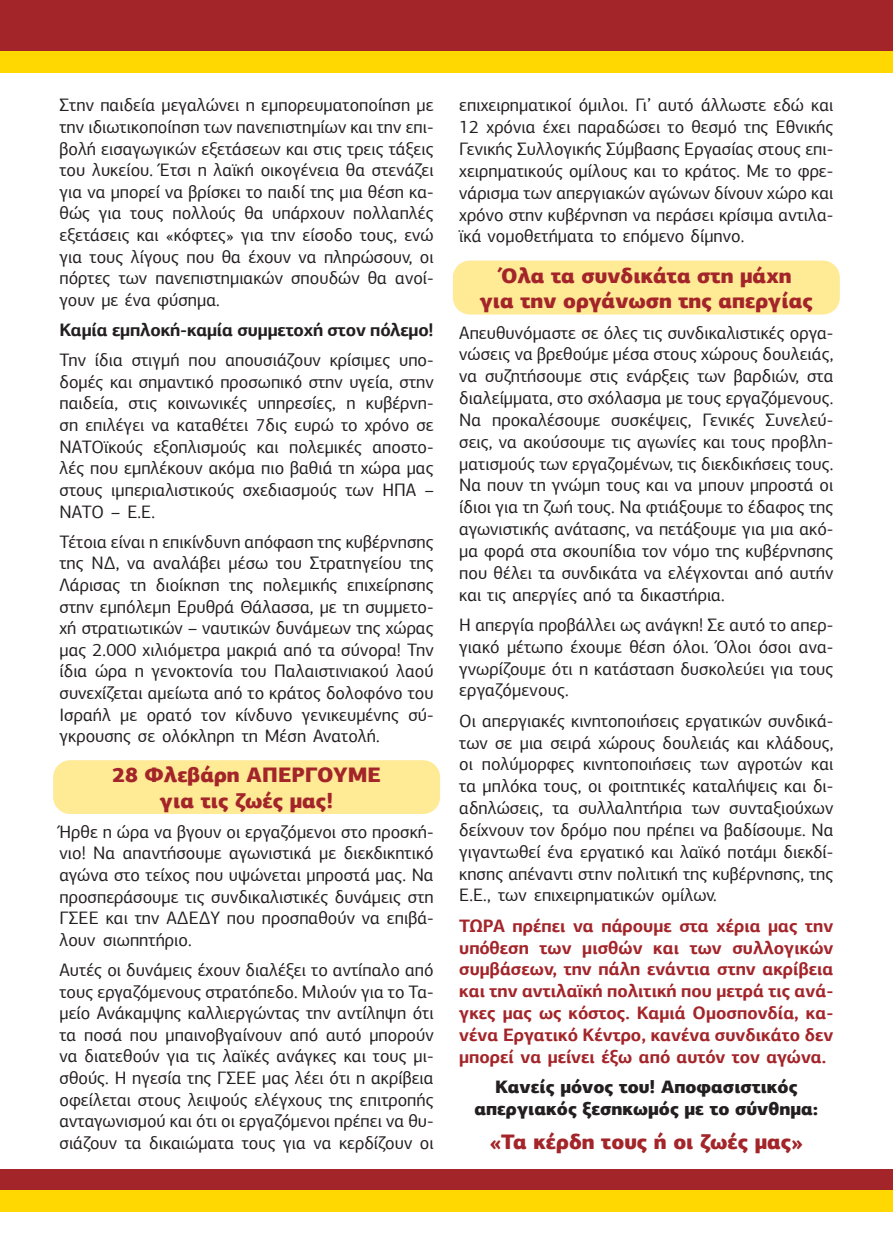
<style>
.page{position:relative;width:893px;height:1234px;background:#fff}
.page>*{position:absolute;margin:0;border:0;box-sizing:border-box;transform-origin:0 0}
.TITLOS{font:900 21px/25.2px "PF Agora Sans Pro";color:#a3252a;text-align:center}
.t1{font:18px/21.6px "PF Agora Sans Pro";color:#231f20;text-align:justify}
.t2{font:700 18px/21.8px "PF Agora Sans Pro";color:#a3252a;text-align:justify}
.t3{font:900 18px/21.8px "PF Agora Sans Pro";color:#231f20;text-align:center}
.t4{font:700 18px "PF Agora Sans Pro";letter-spacing:-.01em;color:#231f20}
</style>
<div class="page">
<div style="left:53px;top:760px;width:387px;height:53px;background:#ffea95;border-radius:17px"></div>
<div style="left:453px;top:260px;width:387px;height:54px;background:#ffea95;border-radius:17px"></div>
<div style="left:0;top:0;width:893px;height:51px;background:#a3252a"></div>
<div style="left:0;top:1168px;width:893px;height:21px;background:#a3252a"></div>
<div style="left:0;top:51px;width:893px;height:21px;background:#ffd801"></div>
<div style="left:0;top:1189px;width:893px;height:22px;background:#ffd801"></div>
<p class="t1" style="left:60px;top:94px;width:376px">Στην παιδεία μεγαλώνει η εμπορευματοποίηση με την ιδιωτικοποίηση των πανεπιστημίων και την επι&shy;βολή εισαγωγικών εξετάσεων και στις τρεις τάξεις του λυκείου. Έτσι η λαϊκή οικογένεια θα στενάζει για να μπορεί να βρίσκει το παιδί της μια θέση κα&shy;θώς για τους πολλούς θα υπάρχουν πολλαπλές εξετάσεις και «κόφτες» για την είσοδο τους, ενώ για τους λίγους που θα έχουν να πληρώσουν, οι πόρτες των πανεπιστημιακών σπουδών θα ανοί&shy;γουν με ένα φύσημα.</p>
<p class="t4" style="left:60px;top:318px;width:376px">Καμία εμπλοκή-καμία συμμετοχή στον πόλεμο!</p>
<p class="t1" style="left:60px;top:349px;width:376px">Την ίδια στιγμή που απουσιάζουν κρίσιμες υπο&shy;δομές και σημαντικό προσωπικό στην υγεία, στην παιδεία, στις κοινωνικές υπηρεσίες, η κυβέρνη&shy;ση επιλέγει να καταθέτει 7δις ευρώ το χρόνο σε ΝΑΤΟϊκούς εξοπλισμούς και πολεμικές αποστο&shy;λές που εμπλέκουν ακόμα πιο βαθιά τη χώρα μας στους ιμπεριαλιστικούς σχεδιασμούς των ΗΠΑ – ΝΑΤΟ – Ε.Ε.</p>
<p class="t1" style="left:60px;top:530px;width:376px">Τέτοια είναι η επικίνδυνη απόφαση της κυβέρνησης της ΝΔ, να αναλάβει μέσω του Στρατηγείου της Λάρισας τη διοίκηση της πολεμικής επιχείρησης στην εμπόλεμη Ερυθρά Θάλασσα, με τη συμμετο&shy;χή στρατιωτικών – ναυτικών δυνάμεων της χώρας μας 2.000 χιλιόμετρα μακριά από τα σύνορα! Την ίδια ώρα η γενοκτονία του Παλαιστινιακού λαού συνεχίζεται αμείωτα από το κράτος δολοφόνο του Ισραήλ με ορατό τον κίνδυνο γενικευμένης σύ&shy;γκρουσης σε ολόκληρη τη Μέση Ανατολή.</p>
<p class="TITLOS" style="left:112px;top:762px;width:270px">28 Φλεβάρη ΑΠΕΡΓΟΥΜΕ για τις ζωές μας!</p>
<p class="t1" style="left:60px;top:820px;width:376px">Ήρθε η ώρα να βγουν οι εργαζόμενοι στο προσκή&shy;νιο! Να απαντήσουμε αγωνιστικά με διεκδικητικό αγώνα στο τείχος που υψώνεται μπροστά μας. Να προσπεράσουμε τις συνδικαλιστικές δυνάμεις στη ΓΣΕΕ και την ΑΔΕΔΥ που προσπαθούν να επιβά&shy;λουν σιωπητήριο.</p>
<p class="t1" style="left:60px;top:958px;width:376px">Αυτές οι δυνάμεις έχουν διαλέξει το αντίπαλο από τους εργαζόμενους στρατόπεδο. Μιλούν για το Τα&shy;μείο Ανάκαμψης καλλιεργώντας την αντίληψη ότι τα ποσά που μπαινοβγαίνουν από αυτό μπορούν να διατεθούν για τις λαϊκές ανάγκες και τους μι&shy;σθούς. Η ηγεσία της ΓΣΕΕ μας λέει ότι η ακρίβεια οφείλεται στους λειψούς ελέγχους της επιτροπής ανταγωνισμού και ότι οι εργαζόμενοι πρέπει να θυ&shy;σιάζουν τα δικαιώματα τους για να κερδίζουν οι</p>
<p class="t1" style="left:459px;top:94px;width:376px">επιχειρηματικοί όμιλοι. Γι’ αυτό άλλωστε εδώ και 12 χρόνια έχει παραδώσει το θεσμό της Εθνικής Γενικής Συλλογικής Σύμβασης Εργασίας στους επι&shy;χειρηματικούς ομίλους και το κράτος. Με το φρε&shy;νάρισμα των απεργιακών αγώνων δίνουν χώρο και χρόνο στην κυβέρνηση να περάσει κρίσιμα αντιλα&shy;ϊκά νομοθετήματα το επόμενο δίμηνο.</p>
<p class="TITLOS" style="left:480px;top:263px;width:335px">Όλα τα συνδικάτα στη μάχη<br>για την οργάνωση της απεργίας</p>
<p class="t1" style="left:459px;top:321px;width:376px">Απευθυνόμαστε σε όλες τις συνδικαλιστικές οργα&shy;νώσεις να βρεθούμε μέσα στους χώρους δουλειάς, να συζητήσουμε στις ενάρξεις των βαρδιών, στα διαλείμματα, στο σχόλασμα με τους εργαζόμενους.<br>Να προκαλέσουμε συσκέψεις, Γενικές Συνελεύ&shy;σεις, να ακούσουμε τις αγωνίες και τους προβλη&shy;ματισμούς των εργαζομένων, τις διεκδικήσεις τους.<br>Να πουν τη γνώμη τους και να μπουν μπροστά οι ίδιοι για τη ζωή τους. Να φτιάξουμε το έδαφος της αγωνιστικής ανάτασης, να πετάξουμε για μια ακό&shy;μα φορά στα σκουπίδια τον νόμο της κυβέρνησης που θέλει τα συνδικάτα να ελέγχονται από αυτήν και τις απεργίες από τα δικαστήρια.</p>
<p class="t1" style="left:459px;top:613px;width:376px">Η απεργία προβάλλει ως ανάγκη! Σε αυτό το απερ&shy;γιακό μέτωπο έχουμε θέση όλοι. Όλοι όσοι ανα&shy;γνωρίζουμε ότι η κατάσταση δυσκολεύει για τους εργαζόμενους.</p>
<p class="t1" style="left:459px;top:709px;width:376px">Οι απεργιακές κινητοποιήσεις εργατικών συνδικά&shy;των σε μια σειρά χώρους δουλειάς και κλάδους, οι πολύμορφες κινητοποιήσεις των αγροτών και τα μπλόκα τους, οι φοιτητικές καταλήψεις και δι&shy;αδηλώσεις, τα συλλαλητήρια των συνταξιούχων δείχνουν τον δρόμο που πρέπει να βαδίσουμε. Να γιγαντωθεί ένα εργατικό και λαϊκό ποτάμι διεκδί&shy;κησης απέναντι στην πολιτική της κυβέρνησης, της Ε.Ε., των επιχειρηματικών ομίλων.</p>
<p class="t2" style="left:459px;top:914px;width:376px">ΤΩΡΑ πρέπει να πάρουμε στα χέρια μας την υπόθεση των μισθών και των συλλογικών συμβάσεων, την πάλη ενάντια στην ακρίβεια και την αντιλαϊκή πολιτική που μετρά τις ανά&shy;γκες μας ως κόστος. Καμιά Ομοσπονδία, κα&shy;νένα Εργατικό Κέντρο, κανένα συνδικάτο δεν μπορεί να μείνει έξω από αυτόν τον αγώνα.</p>
<p class="t3" style="left:474px;top:1075px;width:345px">Κανείς μόνος του! Αποφασιστικός απεργιακός ξεσηκωμός με το σύνθημα:</p>
<p class="TITLOS" style="left:490px;top:1128px;width:314px">«Τα κέρδη τους ή οι ζωές μας»</p>
</div>
